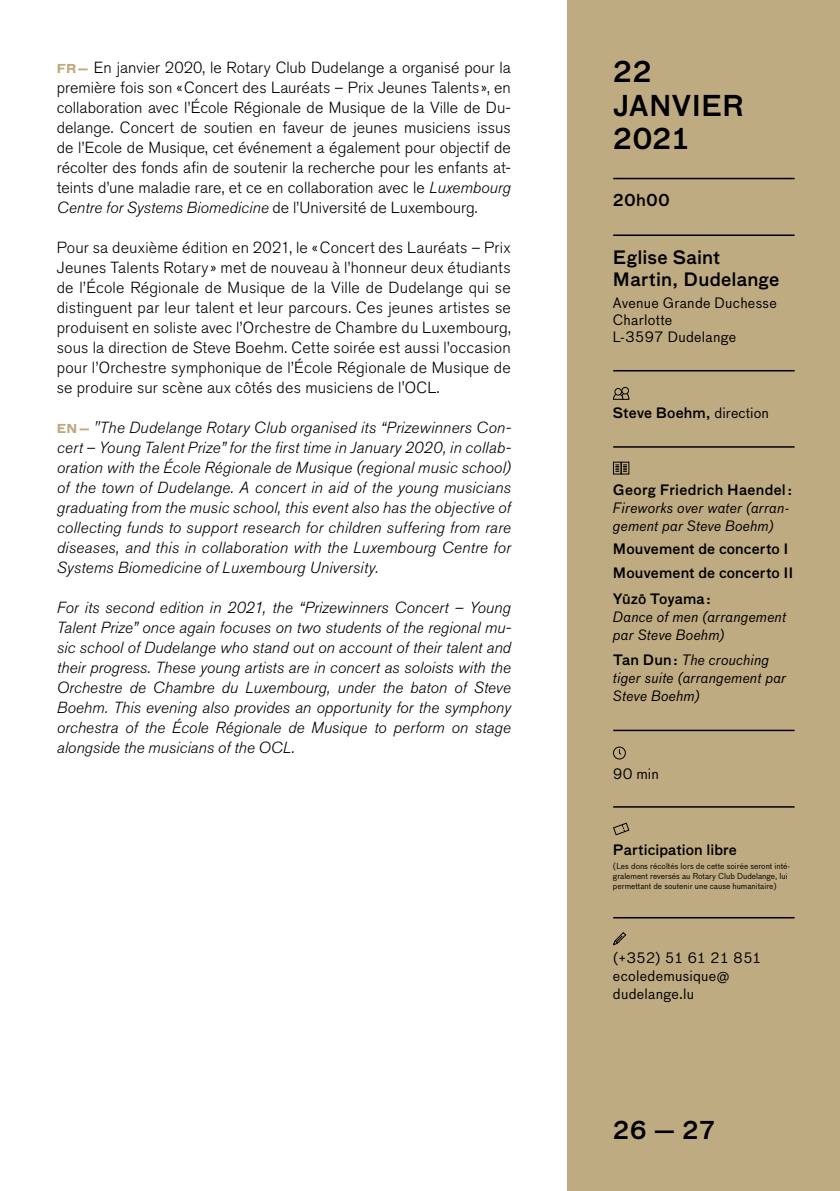
<style>
.page{position:relative;width:840px;height:1191px;background:#fff}
.page>*{position:absolute;margin:0;border:0;box-sizing:border-box;transform-origin:0 0}
.t1{font:500 28px/33.6px "Bau TF";letter-spacing:-.005em;color:#000}
.t2{font:500 24px "Bau TF";color:#000}
.t3{font:500 18px/21.6px "Bau TF";letter-spacing:.01em;color:#000}
.t4{font:300 16px/20px "Akzidenz Grotesk Pro";letter-spacing:.005em;color:#000;text-align:justify}
.t5{font:italic 300 16px/20px "Akzidenz Grotesk Pro";letter-spacing:.005em;color:#000;text-align:justify}
.t6{font:500 16px "Bau TF";letter-spacing:.03em;color:#000}
.t7{font:italic 14px/18px "Bau TF";letter-spacing:.015em;color:#000}
.t8{font:500 14px/23.6px "Bau TF";letter-spacing:.01em;color:#000}
.t9{font:14px/16.8px "Bau TF";letter-spacing:.02em;color:#000}
.t10{font:8px/9.6px "Bau TF";color:#000}
.s1{font-family:"Bau TF";font-weight:700;font-size:12px;color:#bfab82}
.s2{font-style:italic}
.s3{font-family:"Bau TF";font-weight:700;font-style:normal;font-size:12px;color:#bfab82}
.s4{font-weight:400}
.s5{font-weight:500;font-style:normal}
</style>
<div class="page">
<div style="left:567px;top:0;width:272px;height:1191px;background:#bfab82"></div>
<hr style="left:613px;top:234px;width:181px;height:2px;background:#000">
<hr style="left:613px;top:178px;width:181px;height:1px;background:#000">
<hr style="left:613px;top:729px;width:181px;height:2px;background:#000">
<hr style="left:613px;top:370px;width:181px;height:1px;background:#000">
<hr style="left:613px;top:806px;width:181px;height:1px;background:#000">
<hr style="left:613px;top:446px;width:181px;height:2px;background:#000">
<div style="left:612px;top:462px;width:9px;height:12px;border:1px solid #000"></div>
<div style="left:620px;top:462px;width:9px;height:12px;border:1px solid #000"></div>
<svg style="left:615px;top:464px;width:11px;height:8px"></svg>
<svg style="left:613px;top:822px;width:16px;height:14px"></svg>
<div style="left:612px;top:746px;width:13px;height:13px;border:1px solid #000;border-radius:50%"></div>
<div style="left:621px;top:387px;width:7px;height:7px;border:1px solid #000;border-radius:50%"></div>
<div style="left:614px;top:388px;width:7px;height:7px;border:1px solid #000;border-radius:50%"></div>
<svg style="left:613px;top:392px;width:16px;height:8px"></svg>
<hr style="left:613px;top:917px;width:181px;height:1px;background:#000">
<svg style="left:613px;top:932px;width:13px;height:14px"></svg>
<p class="t4" style="left:57px;top:57px;width:455px"><span class="s1">FR—</span> En janvier 2020, le Rotary Club Dudelange a organisé pour la première fois son «Concert des Lauréats – Prix Jeunes Talents», en collaboration avec l’École Régionale de Musique de la Ville de Du&shy;delange. Concert de soutien en faveur de jeunes musiciens issus de l’Ecole de Musique, cet événement a également pour objectif de récolter des fonds afin de soutenir la recherche pour les enfants at&shy;teints d’une maladie rare, et ce en collaboration avec le <span class="s2">Luxembourg Centre for Systems Biomedicine</span> de l’Université de Luxembourg.</p>
<p class="t4" style="left:57px;top:237px;width:455px">Pour sa deuxième édition en 2021, le «Concert des Lauréats – Prix Jeunes Talents Rotary » met de nouveau à l’honneur deux étudiants de l’École Régionale de Musique de la Ville de Dudelange qui se distinguent par leur talent et leur parcours. Ces jeunes artistes se produisent en soliste avec l’Orchestre de Chambre du Luxembourg, sous la direction de Steve Boehm. Cette soirée est aussi l’occasion pour l’Orchestre symphonique de l’École Régionale de Musique de se produire sur scène aux côtés des musiciens de l'OCL.</p>
<p class="t5" style="left:57px;top:418px;width:455px"><span class="s3">EN—</span> "The Dudelange Rotary Club organised its “Prizewinners Con&shy;cert – Young Talent Prize” for the first time in January 2020, in collab&shy;oration with the École Régionale de Musique (regional music school) of the town of Dudelange. A concert in aid of the young musicians graduating from the music school, this event also has the objective of collecting funds to support research for children suffering from rare diseases, and this in collaboration with the Luxembourg Centre for Systems Biomedicine of Luxembourg University.</p>
<p class="t5" style="left:57px;top:598px;width:455px">For its second edition in 2021, the “Prizewinners Concert – Young Talent Prize” once again focuses on two students of the regional mu&shy;sic school of Dudelange who stand out on account of their talent and their progress. These young artists are in concert as soloists with the Orchestre de Chambre du Luxembourg, under the baton of Steve Boehm. This evening also provides an opportunity for the symphony orchestra of the École Régionale de Musique to perform on stage alongside the musicians of the OCL.</p>
<h1 class="t1" style="left:612px;top:55px;width:133px">22<br>JANVIER<br>2021</h1>
<p class="t6" style="left:612px;top:190px;width:58px">20h00</p>
<p class="t3" style="left:612px;top:246px;width:168px">Eglise Saint<br>Martin, Dudelange</p>
<p class="t9" style="left:612px;top:294px;width:165px">Avenue Grande Duchesse<br>Charlotte<br>L-3597 Dudelange</p>
<p class="t8" style="left:612px;top:401px;width:157px">Steve Boehm, <span class="s4">direction</span></p>
<p class="t8" style="left:612px;top:477px;width:181px">Georg Friedrich Haendel:</p>
<p class="t7" style="left:612px;top:498px;width:178px">Fireworks over water (arran&shy;gement par Steve Boehm)</p>
<p class="t8" style="left:612px;top:537px;width:182px">Mouvement de concerto I<br>Mouvement de concerto II</p>
<p class="t8" style="left:612px;top:587px;width:100px">Y¯uz¯o Toyama:</p>
<p class="t7" style="left:612px;top:607px;width:175px">Dance of men (arrangement par Steve Boehm)</p>
<p class="t7" style="left:612px;top:651px;width:175px"><span class="s5">Tan Dun:</span> The crouching tiger suite (arrangement par<br>Steve Boehm)</p>
<p class="t9" style="left:612px;top:766px;width:47px">90 min</p>
<p class="t8" style="left:612px;top:838px;width:125px">Participation libre</p>
<p class="t10" style="left:612px;top:861px;width:179px">(Les dons récoltés lors de cette soirée seront inté&shy;gralement reversés au Rotary Club Dudelange, lui permettant de soutenir une cause humanitaire)</p>
<p class="t9" style="left:612px;top:949px;width:150px;line-height:18px">(+352) 51 61 21 851 ecoledemusique@ dudelange.lu</p>
<h2 class="t2" style="left:612px;top:1115px;width:104px">26 — 27</h2>
</div>
